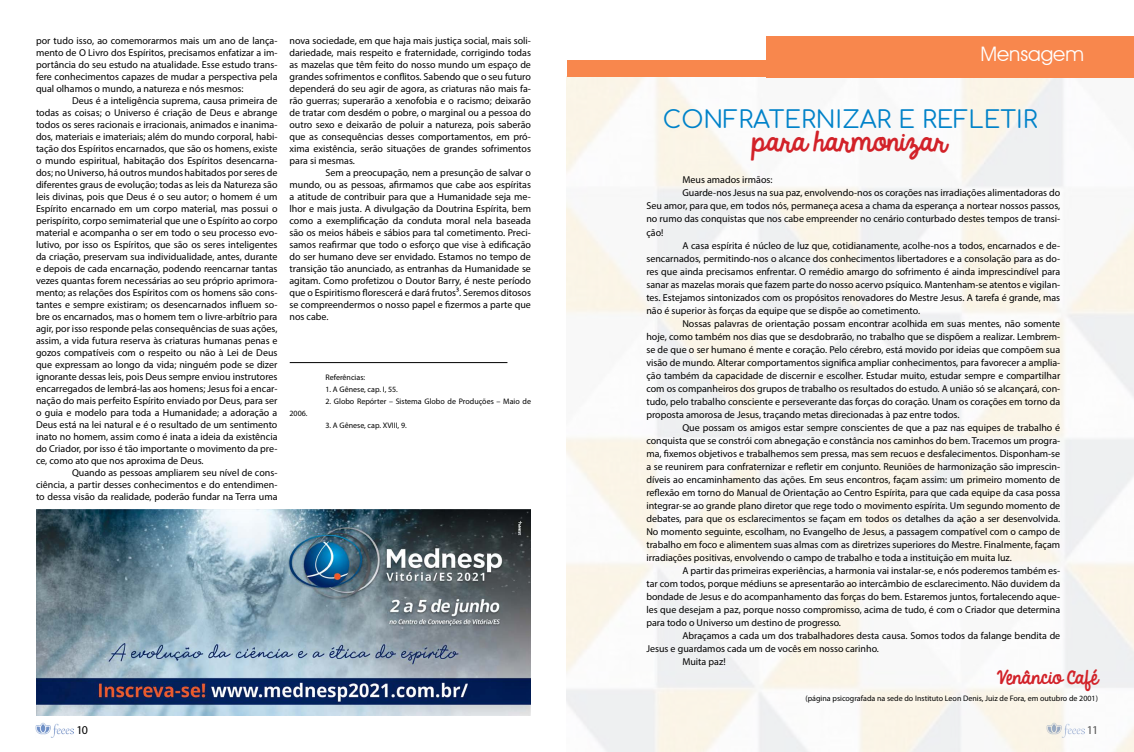
<style>
.page{position:relative;width:1134px;height:752px;background:#fff}
.page>*{position:absolute;margin:0;border:0;box-sizing:border-box;transform-origin:0 0}
.t1{font:24px "Comfortaa";color:#0082c9}
.t2{font:24px "KG Always A Good Time";color:#d22229}
.t3{font:20px "Avant Garde IT Cby BT";color:#fff}
.t4{font:16.8px "KG Always A Good Time";color:#d22229}
.t5{font:12px "Myriad Pro";color:#000}
.t6{font:10px/12px "Myriad Pro";color:#000;text-align:justify}
.t7{font:8px "Myriad Pro";color:#000}
.t8{font:8px "Myriad Pro";color:#000101}
</style>
<div class="page">
<img style="left:36px;top:722px;width:38px;height:15px">
<img style="left:567px;top:77px;width:567px;height:674px">
<div style="left:767px;top:36px;width:367px;height:41px;background:#f8874d"></div>
<div style="left:567px;top:61px;width:218px;height:16px;background:#f8874d"></div>
<img style="left:36px;top:509px;width:495px;height:206px">
<hr style="left:290px;top:362px;width:217px;height:1px;background:#000">
<p class="t6" style="left:36px;top:34px;width:243px">por tudo isso, ao comemorarmos mais um ano de lança&shy;mento de O Livro dos Espíritos, precisamos enfatizar a im&shy;portância do seu estudo na atualidade. Esse estudo trans&shy;fere conhecimentos capazes de mudar a perspectiva pela qual olhamos o mundo, a natureza e nós mesmos:</p>
<p class="t6" style="left:36px;top:94px;width:243px;text-indent:36px">Deus é a inteligência suprema, causa primeira de todas as coisas; o Universo é criação de Deus e abrange todos os seres racionais e irracionais, animados e inanima&shy;dos, materiais e imateriais; além do mundo corporal, habi&shy;tação dos Espíritos encarnados, que são os homens, existe o mundo espiritual, habitação dos Espíritos desencarna&shy;dos; no Universo, há outros mundos habitados por seres de diferentes graus de evolução; todas as leis da Natureza são leis divinas, pois que Deus é o seu autor; o homem é um Espírito encarnado em um corpo material, mas possui o perispírito, corpo semimaterial que une o Espírito ao corpo material e acompanha o ser em todo o seu processo evo&shy;lutivo, por isso os Espíritos, que são os seres inteligentes da criação, preservam sua individualidade, antes, durante e depois de cada encarnação, podendo reencarnar tantas vezes quantas forem necessárias ao seu próprio aprimora&shy;mento; as relações dos Espíritos com os homens são cons&shy;tantes e sempre existiram; os desencarnados influem so&shy;bre os encarnados, mas o homem tem o livre-arbítrio para agir, por isso responde pelas consequências de suas ações, assim, a vida futura reserva às criaturas humanas penas e gozos compatíveis com o respeito ou não à Lei de Deus que expressam ao longo da vida; ninguém pode se dizer ignorante dessas leis, pois Deus sempre enviou instrutores encarregados de lembrá-las aos homens; Jesus foi a encar&shy;nação do mais perfeito Espírito enviado por Deus, para ser o guia e modelo para toda a Humanidade; a adoração a Deus está na lei natural e é o resultado de um sentimento inato no homem, assim como é inata a ideia da existência do Criador, por isso é tão importante o movimento da pre&shy;ce, como ato que nos aproxima de Deus.</p>
<p class="t6" style="left:36px;top:466px;width:243px;text-indent:36px">Quando as pessoas ampliarem seu nível de cons&shy;ciência, a partir desses conhecimentos e do entendimen&shy;to dessa visão da realidade, poderão fundar na Terra uma</p>
<p class="t6" style="left:289px;top:34px;width:243px">nova sociedade, em que haja mais justiça social, mais soli&shy;dariedade, mais respeito e fraternidade, corrigindo todas as mazelas que têm feito do nosso mundo um espaço de grandes sofrimentos e conflitos. Sabendo que o seu futuro dependerá do seu agir de agora, as criaturas não mais fa&shy;rão guerras; superarão a xenofobia e o racismo; deixarão de tratar com desdém o pobre, o marginal ou a pessoa do outro sexo e deixarão de poluir a natureza, pois saberão que as consequências desses comportamentos, em pró&shy;xima existência, serão situações de grandes sofrimentos para si mesmas.</p>
<p class="t6" style="left:289px;top:166px;width:243px;text-indent:36px">Sem a preocupação, nem a presunção de salvar o mundo, ou as pessoas, afirmamos que cabe aos espíritas a atitude de contribuir para que a Humanidade seja me&shy;lhor e mais justa. A divulgação da Doutrina Espírita, bem como a exemplificação da conduta moral nela baseada são os meios hábeis e sábios para tal cometimento. Preci&shy;samos reafirmar que todo o esforço que vise à edificação do ser humano deve ser envidado. Estamos no tempo de transição tão anunciado, as entranhas da Humanidade se agitam. Como profetizou o Doutor Barry, é neste período que o Espiritismo florescerá e dará frutos³. Seremos ditosos se compreendermos o nosso papel e fizermos a parte que nos cabe.</p>
<p class="t7" style="left:289px;top:408px;width:20px">2006.</p>
<p class="t7" style="left:325px;top:372px;width:41px">Referências:</p>
<p class="t7" style="left:325px;top:384px;width:74px">1. A Gênese, cap. I, 55.</p>
<p class="t7" style="left:325px;top:396px;width:207px">2. Globo Repórter – Sistema Globo de Produções – Maio de</p>
<p class="t7" style="left:325px;top:420px;width:83px">3. A Gênese, cap. XVIII, 9.</p>
<h2 class="t3" style="left:981px;top:42px;width:105px">Mensagem</h2>
<h1 class="t1" style="left:663px;top:98px;width:376px">CONFRATERNIZAR E REFLETIR</h1>
<h1 class="t2" style="left:752px;top:123px;width:196px">para harmonizar</h1>
<p class="t6" style="left:682px;top:174px;width:92px">Meus amados irmãos:</p>
<p class="t6" style="left:682px;top:187px;width:379px">Guarde-nos Jesus na sua paz, envolvendo-nos os corações nas irradiações alimentadoras do</p>
<p class="t6" style="left:646px;top:200px;width:415px">Seu amor, para que, em todos nós, permaneça acesa a chama da esperança a nortear nossos passos,</p>
<p class="t6" style="left:646px;top:213px;width:415px">no rumo das conquistas que nos cabe empreender no cenário conturbado destes tempos de transi-</p>
<p class="t6" style="left:646px;top:226px;width:19px">ção!</p>
<p class="t6" style="left:682px;top:239px;width:379px">A casa espírita é núcleo de luz que, cotidianamente, acolhe-nos a todos, encarnados e de-</p>
<p class="t6" style="left:646px;top:252px;width:415px">sencarnados, permitindo-nos o alcance dos conhecimentos libertadores e a consolação para as do-</p>
<p class="t6" style="left:646px;top:265px;width:415px">res que ainda precisamos enfrentar. O remédio amargo do sofrimento é ainda imprescindível para</p>
<p class="t6" style="left:646px;top:278px;width:415px">sanar as mazelas morais que fazem parte do nosso acervo psíquico. Mantenham-se atentos e vigilan-</p>
<p class="t6" style="left:646px;top:291px;width:415px">tes. Estejamos sintonizados com os propósitos renovadores do Mestre Jesus. A tarefa é grande, mas</p>
<p class="t6" style="left:646px;top:304px;width:275px">não é superior às forças da equipe que se dispõe ao cometimento.</p>
<p class="t6" style="left:682px;top:317px;width:379px">Nossas palavras de orientação possam encontrar acolhida em suas mentes, não somente</p>
<p class="t6" style="left:646px;top:330px;width:415px">hoje, como também nos dias que se desdobrarão, no trabalho que se dispõem a realizar. Lembrem-</p>
<p class="t6" style="left:646px;top:343px;width:415px">se de que o ser humano é mente e coração. Pelo cérebro, está movido por ideias que compõem sua</p>
<p class="t6" style="left:646px;top:356px;width:415px">visão de mundo. Alterar comportamentos significa ampliar conhecimentos, para favorecer a amplia-</p>
<p class="t6" style="left:646px;top:369px;width:415px">ção também da capacidade de discernir e escolher. Estudar muito, estudar sempre e compartilhar</p>
<p class="t6" style="left:646px;top:382px;width:415px">com os companheiros dos grupos de trabalho os resultados do estudo. A união só se alcançará, con-</p>
<p class="t6" style="left:646px;top:395px;width:415px">tudo, pelo trabalho consciente e perseverante das forças do coração. Unam os corações em torno da</p>
<p class="t6" style="left:646px;top:408px;width:315px">proposta amorosa de Jesus, traçando metas direcionadas à paz entre todos.</p>
<p class="t6" style="left:682px;top:421px;width:379px">Que possam os amigos estar sempre conscientes de que a paz nas equipes de trabalho é</p>
<p class="t6" style="left:646px;top:434px;width:415px">conquista que se constrói com abnegação e constância nos caminhos do bem. Tracemos um progra-</p>
<p class="t6" style="left:646px;top:447px;width:415px">ma, fixemos objetivos e trabalhemos sem pressa, mas sem recuos e desfalecimentos. Disponham-se</p>
<p class="t6" style="left:646px;top:460px;width:415px">a se reunirem para confraternizar e refletir em conjunto. Reuniões de harmonização são imprescin-</p>
<p class="t6" style="left:646px;top:473px;width:415px">díveis ao encaminhamento das ações. Em seus encontros, façam assim: um primeiro momento de</p>
<p class="t6" style="left:646px;top:486px;width:415px">reflexão em torno do Manual de Orientação ao Centro Espírita, para que cada equipe da casa possa</p>
<p class="t6" style="left:646px;top:499px;width:415px">integrar-se ao grande plano diretor que rege todo o movimento espírita. Um segundo momento de</p>
<p class="t6" style="left:646px;top:512px;width:415px">debates, para que os esclarecimentos se façam em todos os detalhes da ação a ser desenvolvida.</p>
<p class="t6" style="left:646px;top:525px;width:415px">No momento seguinte, escolham, no Evangelho de Jesus, a passagem compatível com o campo de</p>
<p class="t6" style="left:646px;top:538px;width:415px">trabalho em foco e alimentem suas almas com as diretrizes superiores do Mestre. Finalmente, façam</p>
<p class="t6" style="left:646px;top:551px;width:367px">irradiações positivas, envolvendo o campo de trabalho e toda a instituição em muita luz.</p>
<p class="t6" style="left:682px;top:564px;width:379px">A partir das primeiras experiências, a harmonia vai instalar-se, e nós poderemos também es-</p>
<p class="t6" style="left:646px;top:577px;width:415px">tar com todos, porque médiuns se apresentarão ao intercâmbio de esclarecimento. Não duvidem da</p>
<p class="t6" style="left:646px;top:590px;width:415px">bondade de Jesus e do acompanhamento das forças do bem. Estaremos juntos, fortalecendo aque-</p>
<p class="t6" style="left:646px;top:603px;width:415px">les que desejam a paz, porque nosso compromisso, acima de tudo, é com o Criador que determina</p>
<p class="t6" style="left:646px;top:616px;width:196px">para todo o Universo um destino de progresso.</p>
<p class="t6" style="left:682px;top:629px;width:379px">Abraçamos a cada um dos trabalhadores desta causa. Somos todos da falange bendita de</p>
<p class="t6" style="left:646px;top:642px;width:234px">Jesus e guardamos cada um de vocês em nosso carinho.</p>
<p class="t6" style="left:682px;top:655px;width:45px">Muita paz!</p>
<p class="t8" style="left:805px;top:692px;width:294px">(página psicografada na sede do Instituto Leon Denis, Juiz de Fora, em outubro de 2001)</p>
<h3 class="t4" style="left:997px;top:664px;width:102px">Venâncio Café</h3>
<p class="t5" style="left:77px;top:722px;width:13px">10</p>
<p class="t5" style="left:1087px;top:722px;width:13px">11</p>
</div>
